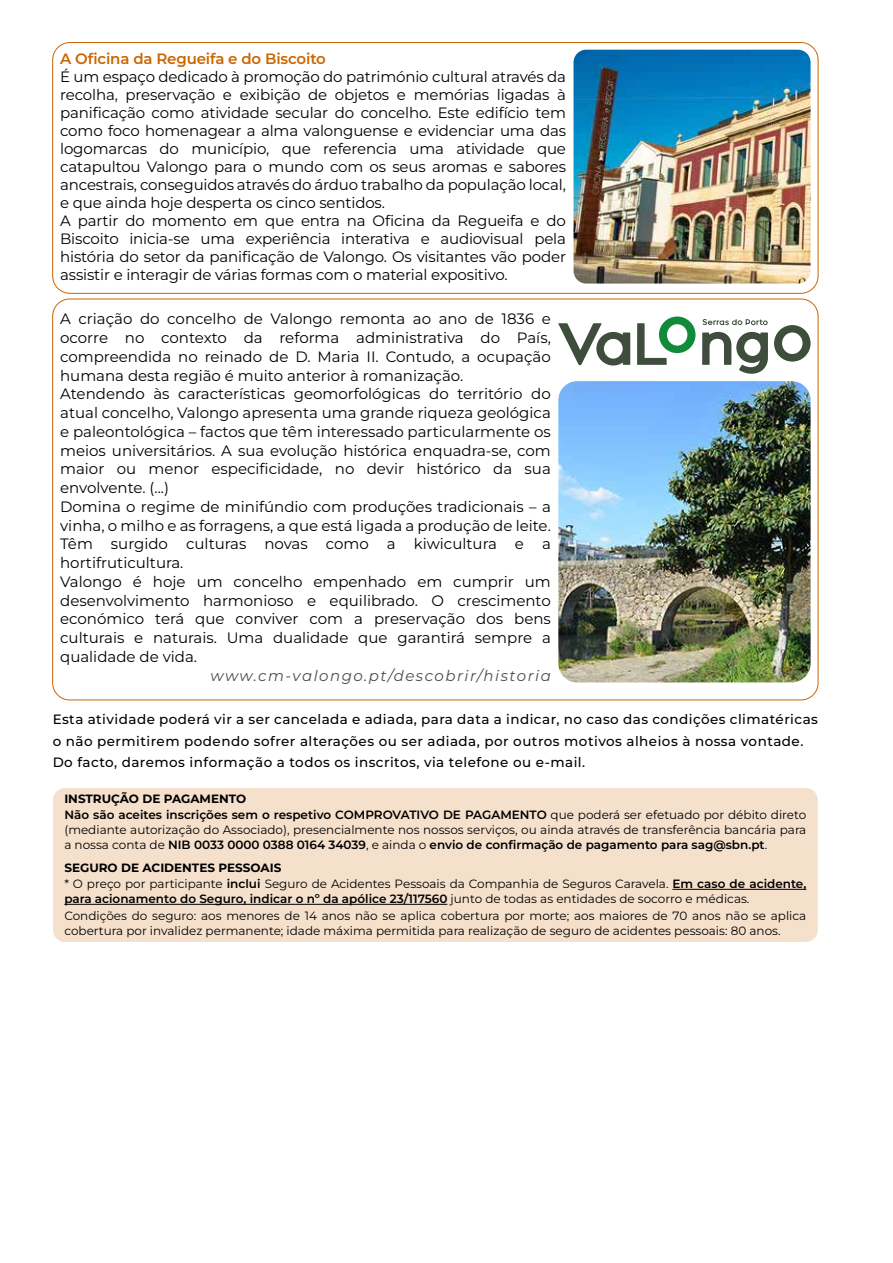
<style>
.page{position:relative;width:893px;height:1263px;background:#fff}
.page>*{position:absolute;margin:0;border:0;box-sizing:border-box;transform-origin:0 0}
.t1{font:15px/18.8px "Montserrat";letter-spacing:-.01em;color:#000}
.t2{font:italic 15px "Montserrat";letter-spacing:.1em;color:#4d4d4d}
.t3{font:600 15px "Montserrat";letter-spacing:-.01em;color:#c60}
.t4{font:500 13.5px/21.8px "Montserrat";letter-spacing:.035em;color:#000}
.t5{font:12px/16.5px "Montserrat";color:#000}
.t6{font:600 12px/16.5px "Montserrat";color:#000}
.s1{font-weight:700}
.s2{font-weight:400}
.s3{font-weight:600}
</style>
<div class="page">
<div style="left:53px;top:788px;width:765px;height:154px;background:#f5e0cc;border-radius:12px"></div>
<hr style="left:672px;top:889px;width:134px;height:1px;background:#000">
<hr style="left:64px;top:904px;width:383px;height:1px;background:#000">
<img style="left:558px;top:381px;width:253px;height:301px">
<svg style="left:558px;top:316px;width:253px;height:58px"></svg>
<div style="left:52px;top:42px;width:766px;height:252px;border:1px solid #c60;border-radius:17px"></div>
<img style="left:573px;top:50px;width:238px;height:234px">
<p class="t3" style="left:60px;top:49px;width:267px">A Oficina da Regueifa e do Biscoito</p>
<p class="t1" style="left:60px;top:68px;width:507px;line-height:18px">É um espaço dedicado à promoção do património cultural através da recolha, preservação e exibição de objetos e memórias ligadas à panificação como atividade secular do concelho. Este edifício tem como foco homenagear a alma valonguense e evidenciar uma das logomarcas do município, que referencia uma atividade que catapultou Valongo para o mundo com os seus aromas e sabores ancestrais, conseguidos através do árduo trabalho da população local, e que ainda hoje desperta os cinco sentidos.<br>A partir do momento em que entra na Oficina da Regueifa e do Biscoito inicia-se uma experiência interativa e audiovisual pela história do setor da panificação de Valongo. Os visitantes vão poder assistir e interagir de várias formas com o material expositivo.</p>
<p class="t1" style="left:60px;top:309px;width:492px">A criação do concelho de Valongo remonta ao ano de 1836 e ocorre no contexto da reforma administrativa do País, compreendida no reinado de D. Maria II. Contudo, a ocupação humana desta região é muito anterior à romanização.<br>Atendendo às características geomorfológicas do território do atual concelho, Valongo apresenta uma grande riqueza geológica e paleontológica – factos que têm interessado particularmente os meios universitários. A sua evolução histórica enquadra-se, com maior ou menor especificidade, no devir histórico da sua envolvente. (...)<br>Domina o regime de minifúndio com produções tradicionais – a vinha, o milho e as forragens, a que está ligada a produção de leite.<br>Têm surgido culturas novas como a kiwicultura e a hortifruticultura.<br>Valongo é hoje um concelho empenhado em cumprir um desenvolvimento harmonioso e equilibrado. O crescimento económico terá que conviver com a preservação dos bens culturais e naturais. Uma dualidade que garantirá sempre a qualidade de vida.</p>
<p class="t2" style="left:210px;top:665px;width:342px">www.cm-valongo.pt/descobrir/historia</p>
<p class="t4" style="left:53px;top:708px;width:767px">Esta atividade poderá vir a ser cancelada e adiada, para data a indicar, no caso das condições climatéricas o não permitirem podendo sofrer alterações ou ser adiada, por outros motivos alheios à nossa vontade.<br>Do facto, daremos informação a todos os inscritos, via telefone ou e-mail.</p>
<p class="t6" style="left:64px;top:790px;width:743px"><span class="s1">INSTRUÇÃO DE PAGAMENTO<br></span>Não são aceites inscrições sem o respetivo COMPROVATIVO DE PAGAMENTO <span class="s2">que poderá ser efetuado por débito direto</span></p>
<p class="t5" style="left:64px;top:822px;width:743px;line-height:15px">(mediante autorização do Associado), presencialmente nos nossos serviços, ou ainda através de transferência bancária para a nossa conta de <span class="s3">NIB 0033 0000 0388 0164 34039</span>, e ainda o <span class="s3">envio de confirmação de pagamento para sag@sbn.pt</span>.</p>
<p class="t5" style="left:64px;top:859px;width:743px"><span class="s1">SEGURO DE ACIDENTES PESSOAIS<br></span>* O preço por participante <span class="s3">inclui</span> Seguro de Acidentes Pessoais da Companhia de Seguros Caravela. <span class="s3">Em caso de acidente,</span></p>
<p class="t5" style="left:64px;top:890px;width:743px"><span class="s3">para acionamento do Seguro, indicar o nº da apólice 23/117560</span> junto de todas as entidades de socorro e médicas.<br>Condições do seguro: aos menores de 14 anos não se aplica cobertura por morte; aos maiores de 70 anos não se aplica</p>
<p class="t5" style="left:64px;top:922px;width:718px">cobertura por invalidez permanente; idade máxima permitida para realização de seguro de acidentes pessoais: 80 anos.</p>
</div>
